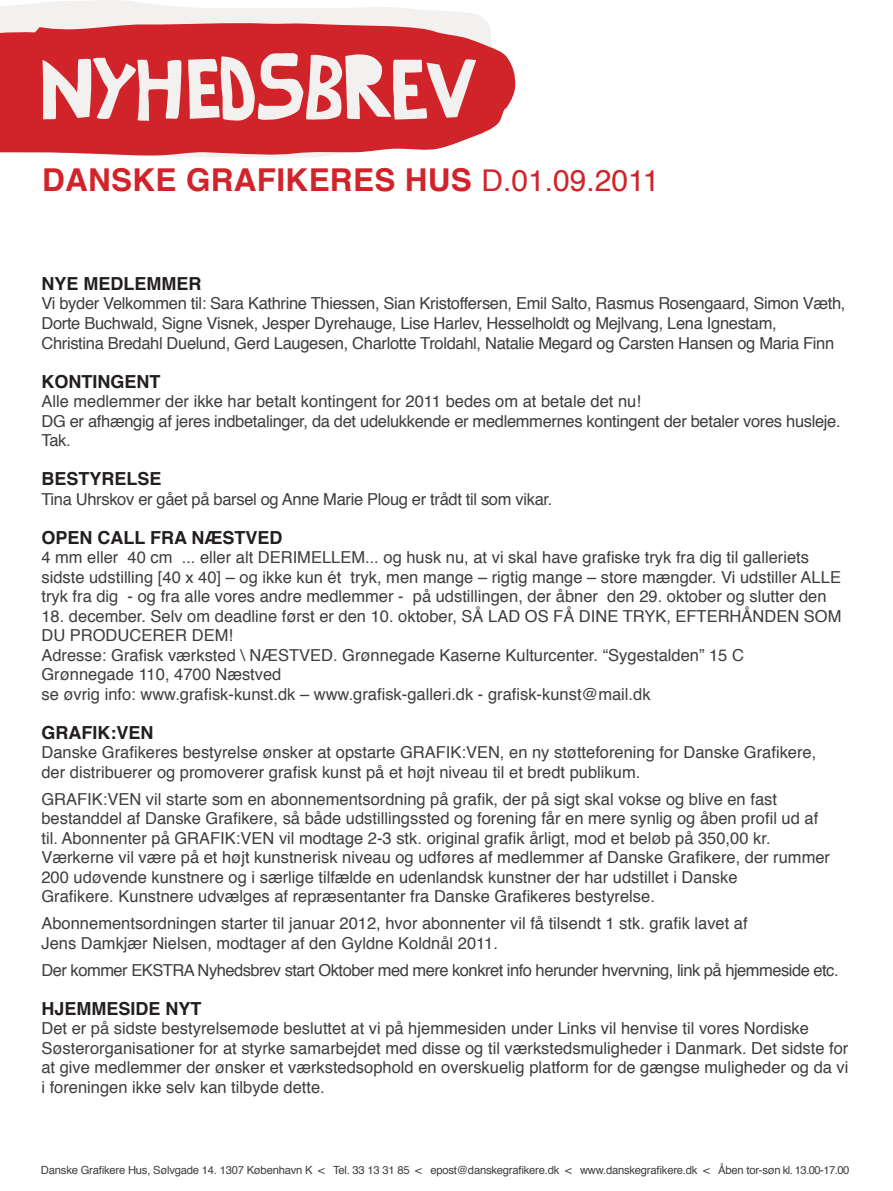
<style>
.page{position:relative;width:893px;height:1191px;background:#fff}
.page>*{position:absolute;margin:0;border:0;box-sizing:border-box;transform-origin:0 0}
.t1{font:700 31.5px "Helvetica";letter-spacing:.01em;color:#d1232a}
.t2{font:700 18px "Helvetica";color:#231f20}
.t3{font:16.5px/19.5px "Helvetica";color:#3e3e3f}
.t4{font:16.5px/19.5px "Helvetica";letter-spacing:-.02em;color:#3e3e3f}
.t5{font:16.5px "Helvetica";letter-spacing:-.03em;color:#3e3e3f}
.t6{font:11.25px "Helvetica";letter-spacing:-.02em;color:#3e3e3f}
.s1{font-weight:400;font-size:30px}
</style>
<div class="page">
<svg style="left:0;top:0;width:487px;height:158px;fill:#f2f1ef"></svg>
<svg style="left:0;top:22px;width:516px;height:134px;fill:#d1232a"></svg>
<h1 class="t1" style="left:42px;top:155px;width:619px">DANSKE GRAFIKERES HUS <span class="s1">D.01.09.2011</span></h1>
<p class="t2" style="left:41px;top:269px;width:162px">NYE MEDLEMMER</p>
<p class="t4" style="left:41px;top:294px;width:806px">Vi byder Velkommen til: Sara Kathrine Thiessen, Sian Kristoffersen, Emil Salto, Rasmus Rosengaard, Simon Væth,<br>Dorte Buchwald, Signe Visnek, Jesper Dyrehauge, Lise Harlev, Hesselholdt og Mejlvang, Lena Ignestam,</p>
<p class="t4" style="left:41px;top:333px;width:794px">Christina Bredahl Duelund, Gerd Laugesen, Charlotte Troldahl, Natalie Megard og Carsten Hansen og Maria Finn</p>
<p class="t2" style="left:41px;top:367px;width:120px">KONTINGENT</p>
<p class="t3" style="left:41px;top:392px;width:601px">Alle medlemmer der ikke har betalt kontingent for 2011 bedes om at betale det nu!</p>
<p class="t4" style="left:41px;top:411px;width:801px">DG er afhængig af jeres indbetalinger, da det udelukkende er medlemmernes kontingent der betaler vores husleje.<br>Tak.</p>
<p class="t2" style="left:41px;top:464px;width:122px">BESTYRELSE</p>
<p class="t4" style="left:41px;top:489px;width:512px">Tina Uhrskov er gået på barsel og Anne Marie Ploug er trådt til som vikar.</p>
<p class="t2" style="left:41px;top:523px;width:243px">OPEN CALL FRA NÆSTVED</p>
<p class="t3" style="left:41px;top:548px;width:769px">4 mm eller 40 cm ... eller alt DERIMELLEM... og husk nu, at vi skal have grafiske tryk fra dig til galleriets</p>
<p class="t3" style="left:41px;top:567px;width:801px">sidste udstilling [40 x 40] – og ikke kun ét tryk, men mange – rigtig mange – store mængder. Vi udstiller ALLE tryk fra dig - og fra alle vores andre medlemmer - på udstillingen, der åbner den 29. oktober og slutter den</p>
<p class="t3" style="left:41px;top:606px;width:801px">18. december. Selv om deadline først er den 10. oktober, SÅ LAD OS FÅ DINE TRYK, EFTERHÅNDEN SOM<br>DU PRODUCERER DEM!</p>
<p class="t3" style="left:41px;top:645px;width:704px">Adresse: Grafisk værksted \ NÆSTVED. Grønnegade Kaserne Kulturcenter. “Sygestalden” 15 C</p>
<p class="t3" style="left:41px;top:665px;width:242px">Grønnegade 110, 4700 Næstved</p>
<p class="t3" style="left:41px;top:684px;width:611px">se øvrig info: www.grafisk-kunst.dk – www.grafisk-galleri.dk - grafisk-kunst@mail.dk</p>
<p class="t2" style="left:41px;top:718px;width:113px">GRAFIK:VEN</p>
<p class="t3" style="left:41px;top:743px;width:776px">Danske Grafikeres bestyrelse ønsker at opstarte GRAFIK:VEN, en ny støtteforening for Danske Grafikere,</p>
<p class="t3" style="left:41px;top:762px;width:600px">der distribuerer og promoverer grafisk kunst på et højt niveau til et bredt publikum.</p>
<p class="t3" style="left:41px;top:789px;width:737px">GRAFIK:VEN vil starte som en abonnementsordning på grafik, der på sigt skal vokse og blive en fast</p>
<p class="t3" style="left:41px;top:809px;width:778px">bestanddel af Danske Grafikere, så både udstillingssted og forening får en mere synlig og åben profil ud af</p>
<p class="t3" style="left:41px;top:828px;width:731px">til. Abonnenter på GRAFIK:VEN vil modtage 2-3 stk. original grafik årligt, mod et beløb på 350,00 kr.</p>
<p class="t3" style="left:41px;top:848px;width:790px">Værkerne vil være på et højt kunstnerisk niveau og udføres af medlemmer af Danske Grafikere, der rummer<br>200 udøvende kunstnere og i særlige tilfælde en udenlandsk kunstner der har udstillet i Danske</p>
<p class="t3" style="left:41px;top:887px;width:615px">Grafikere. Kunstnere udvælges af repræsentanter fra Danske Grafikeres bestyrelse.</p>
<p class="t3" style="left:41px;top:914px;width:708px">Abonnementsordningen starter til januar 2012, hvor abonnenter vil få tilsendt 1 stk. grafik lavet af</p>
<p class="t3" style="left:41px;top:933px;width:458px">Jens Damkjær Nielsen, modtager af den Gyldne Koldnål 2011.</p>
<p class="t5" style="left:41px;top:957px;width:799px">Der kommer EKSTRA Nyhedsbrev start Oktober med mere konkret info herunder hvervning, link på hjemmeside etc.</p>
<p class="t2" style="left:41px;top:994px;width:162px">HJEMMESIDE NYT</p>
<p class="t3" style="left:41px;top:1019px;width:769px">Det er på sidste bestyrelsemøde besluttet at vi på hjemmesiden under Links vil henvise til vores Nordiske</p>
<p class="t3" style="left:41px;top:1038px;width:808px;text-align:justify">Søsterorganisationer for at styrke samarbejdet med disse og til værkstedsmuligheder i Danmark. Det sidste for at give medlemmer der ønsker et værkstedsophold en overskuelig platform for de gængse muligheder og da vi i foreningen ikke selv kan tilbyde dette.</p>
<p class="t6" style="left:41px;top:1161px;width:810px">Danske Grafikere Hus, Sølvgade 14. 1307 København K &lt; Tel. 33 13 31 85 &lt; epost@danskegrafikere.dk &lt; www.danskegrafikere.dk &lt; Åben tor-søn kl. 13.00-17.00</p>
</div>
